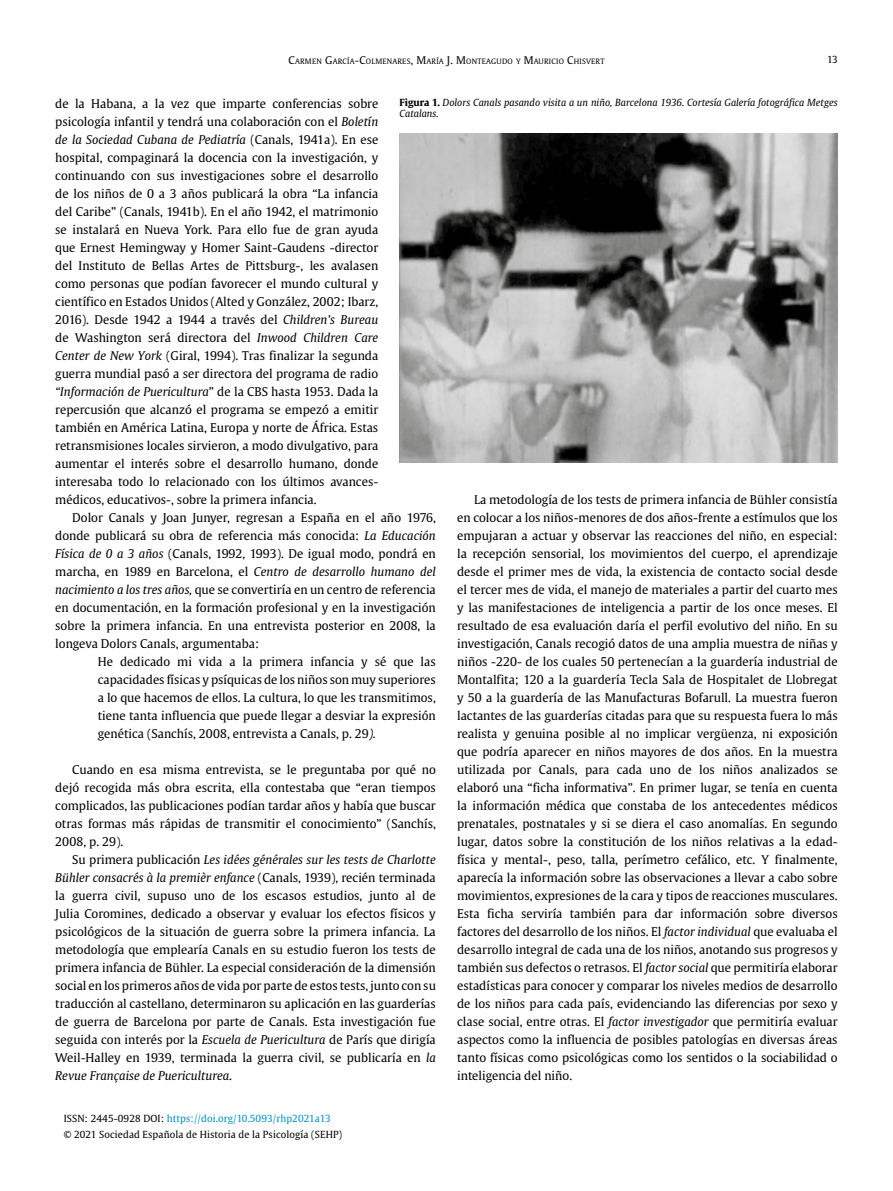
<style>
.page{position:relative;width:893px;height:1191px;background:#fff}
.page>*{position:absolute;margin:0;border:0;box-sizing:border-box;transform-origin:0 0}
.t1{font:12px/18px "Gulliver";color:#000;text-align:justify}
.t2{font:9.75px/15.6px "Gulliver";letter-spacing:.01em;color:#000}
.t3{font:italic 9.75px/11.7px "Gulliver";color:#000}
.t4{font:7.35px "Gulliver";letter-spacing:.035em;color:#000}
.s1{font-size:10.5px}
.s2{font-weight:700;font-style:normal}
.s3{font-style:italic}
.s4{color:#008fc2}
</style>
<div class="page">
<img style="left:400px;top:134px;width:437px;height:328px">
<p class="t4" style="left:288px;top:56px;width:318px"><span class="s1">C</span>ARMEN <span class="s1">G</span>ARCÍA<span class="s1">-C</span>OLMENARES<span class="s1">, M</span>ARÍA <span class="s1">J. M</span>ONTEAGUDO Y <span class="s1">M</span>AURICIO <span class="s1">C</span>HISVERT</p>
<p class="t2" style="left:827px;top:52px;width:12px">13</p>
<p class="t3" style="left:400px;top:96px;width:440px"><span class="s2">Figura 1.</span> Dolors Canals pasando visita a un niño, Barcelona 1936. Cortesía Galería fotográfica Metges<br>Catalans.</p>
<p class="t1" style="left:55px;top:95px;width:325px">de la Habana, a la vez que imparte conferencias sobre psicología infantil y tendrá una colaboración con el <span class="s3">Boletín de la Sociedad Cubana de Pediatría</span> (Canals, 1941a). En ese hospital, compaginará la docencia con la investigación, y continuando con sus investigaciones sobre el desarrollo de los niños de 0 a 3 años publicará la obra “La infancia del Caribe” (Canals, 1941b). En el año 1942, el matrimonio se instalará en Nueva York. Para ello fue de gran ayuda que Ernest Hemingway y Homer Saint-Gaudens -director del Instituto de Bellas Artes de Pittsburg-, les avalasen como personas que podían favorecer el mundo cultural y científico en Estados Unidos (Alted y González, 2002; Ibarz, 2016). Desde 1942 a 1944 a través del <span class="s3">Children’s Bureau </span>de Washington será directora del <span class="s3">Inwood Children Care Center de New York</span> (Giral, 1994). Tras finalizar la segunda guerra mundial pasó a ser directora del programa de radio <span class="s3">“Información de Puericultura</span>” de la CBS hasta 1953. Dada la repercusión que alcanzó el programa se empezó a emitir también en América Latina, Europa y norte de África. Estas retransmisiones locales sirvieron, a modo divulgativo, para aumentar el interés sobre el desarrollo humano, donde interesaba todo lo relacionado con los últimos avances&shy;médicos, educativos-, sobre la primera infancia.</p>
<p class="t1" style="left:55px;top:509px;width:382px;text-indent:17px">Dolor Canals y Joan Junyer, regresan a España en el año 1976, donde publicará su obra de referencia más conocida: <span class="s3">La Educación Física de 0 a 3 años</span> (Canals, 1992, 1993). De igual modo, pondrá en marcha, en 1989 en Barcelona, el <span class="s3">Centro de desarrollo humano del nacimiento a los tres años,</span> que se convertiría en un centro de referencia en documentación, en la formación profesional y en la investigación sobre la primera infancia. En una entrevista posterior en 2008, la longeva Dolors Canals, argumentaba:</p>
<p class="t1" style="left:98px;top:653px;width:340px">He dedicado mi vida a la primera infancia y sé que las capacidades físicas y psíquicas de los niños son muy superiores a lo que hacemos de ellos. La cultura, lo que les transmitimos, tiene tanta influencia que puede llegar a desviar la expresión genética (Sanchís, 2008, entrevista a Canals, p. 29<span class="s3">).</span></p>
<p class="t1" style="left:55px;top:761px;width:382px;text-indent:17px">Cuando en esa misma entrevista, se le preguntaba por qué no dejó recogida más obra escrita, ella contestaba que “eran tiempos complicados, las publicaciones podían tardar años y había que buscar otras formas más rápidas de transmitir el conocimiento” (Sanchís, 2008, p. 29).</p>
<p class="t1" style="left:55px;top:851px;width:382px;text-indent:17px">Su primera publicación <span class="s3">Les idées générales sur les tests de Charlotte Bühler consacrés à la premièr enfance</span> (Canals, 1939), recién terminada la guerra civil, supuso uno de los escasos estudios, junto al de Julia Coromines, dedicado a observar y evaluar los efectos físicos y psicológicos de la situación de guerra sobre la primera infancia. La metodología que emplearía Canals en su estudio fueron los tests de primera infancia de Bühler. La especial consideración de la dimensión social en los primeros años de vida por parte de estos tests, junto con su traducción al castellano, determinaron su aplicación en las guarderías de guerra de Barcelona por parte de Canals. Esta investigación fue seguida con interés por la <span class="s3">Escuela de Puericultura</span> de París que dirigía Weil-Halley en 1939, terminada la guerra civil, se publicaría en <span class="s3">la Revue Française de Puericulturea</span>.</p>
<p class="t1" style="left:457px;top:491px;width:382px;text-indent:17px">La metodología de los tests de primera infancia de Bühler consistía en colocar a los niños-menores de dos años-frente a estímulos que los empujaran a actuar y observar las reacciones del niño, en especial: la recepción sensorial, los movimientos del cuerpo, el aprendizaje desde el primer mes de vida, la existencia de contacto social desde el tercer mes de vida, el manejo de materiales a partir del cuarto mes y las manifestaciones de inteligencia a partir de los once meses. El resultado de esa evaluación daría el perfil evolutivo del niño. En su investigación, Canals recogió datos de una amplia muestra de niñas y niños -220- de los cuales 50 pertenecían a la guardería industrial de Montalfita; 120 a la guardería Tecla Sala de Hospitalet de Llobregat y 50 a la guardería de las Manufacturas Bofarull. La muestra fueron lactantes de las guarderías citadas para que su respuesta fuera lo más realista y genuina posible al no implicar vergüenza, ni exposición que podría aparecer en niños mayores de dos años. En la muestra utilizada por Canals, para cada uno de los niños analizados se elaboró una “ficha informativa”. En primer lugar, se tenía en cuenta la información médica que constaba de los antecedentes médicos prenatales, postnatales y si se diera el caso anomalías. En segundo lugar, datos sobre la constitución de los niños relativas a la edad&shy;física y mental-, peso, talla, perímetro cefálico, etc. Y finalmente, aparecía la información sobre las observaciones a llevar a cabo sobre movimientos, expresiones de la cara y tipos de reacciones musculares.<br>Esta ficha serviría también para dar información sobre diversos factores del desarrollo de los niños. El <span class="s3">factor individual</span> que evaluaba el desarrollo integral de cada una de los niños, anotando sus progresos y también sus defectos o retrasos. El <span class="s3">factor social</span> que permitiría elaborar estadísticas para conocer y comparar los niveles medios de desarrollo de los niños para cada país, evidenciando las diferencias por sexo y clase social, entre otras. El <span class="s3">factor investigador</span> que permitiría evaluar aspectos como la influencia de posibles patologías en diversas áreas tanto físicas como psicológicas como los sentidos o la sociabilidad o inteligencia del niño.</p>
<p class="t2" style="left:64px;top:1110px;width:280px">ISSN: 2445-0928 DOI: <span class="s4">https://doi.org/10.5093/rhp2021a13<br></span>© 2021 Sociedad Española de Historia de la Psicología (SEHP)</p>
</div>
